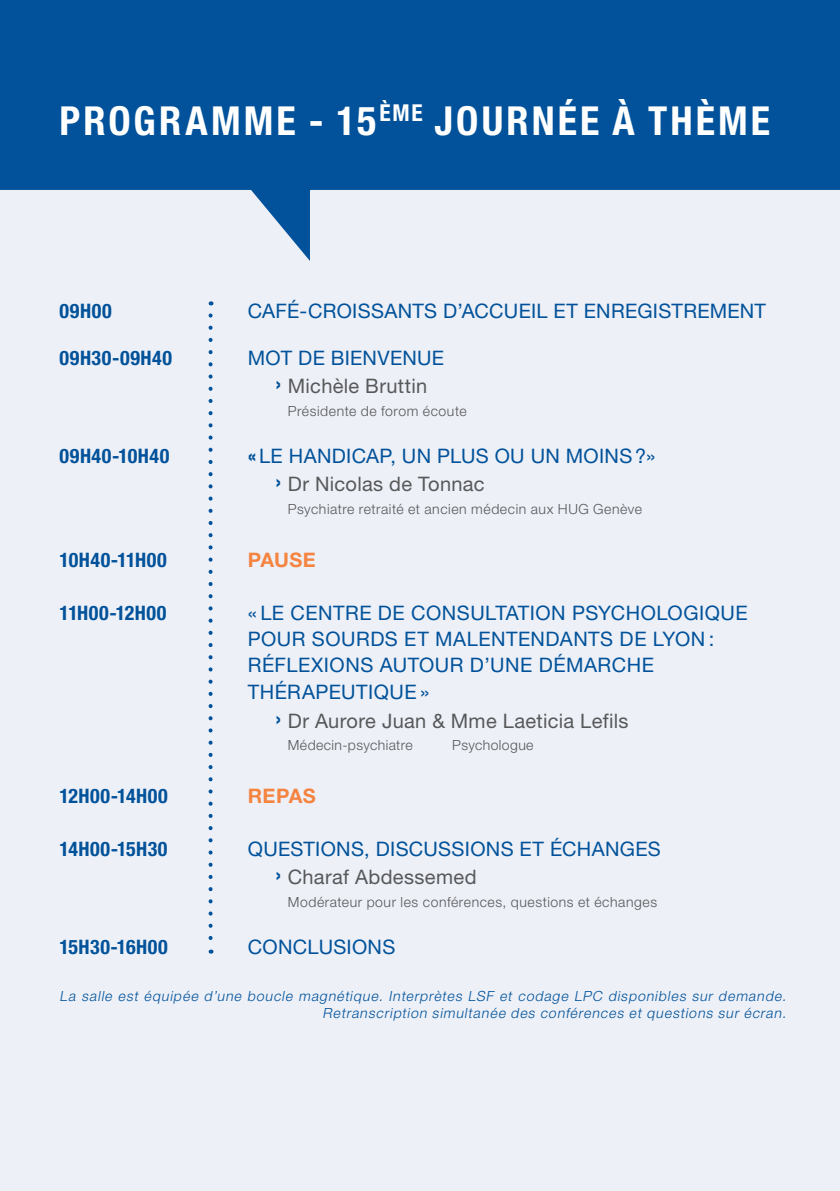
<style>
.page{position:relative;width:840px;height:1191px;background:#fff}
.page>*{position:absolute;margin:0;border:0;box-sizing:border-box;transform-origin:0 0}
.t1{font:700 condensed 40px "Helvetica Neue";letter-spacing:.075em;color:#fff}
.t2{font:20px/28.8px "Helvetica Neue";letter-spacing:.02em;color:#01529a}
.t3{font:700 condensed 20px "Helvetica Neue";letter-spacing:.025em;color:#01529a}
.t4{font:20px/28.8px "Helvetica Neue";letter-spacing:.015em;color:#57585a}
.t5{font:700 condensed 20px "Helvetica Neue";color:#01529a}
.t6{font:700 20px "Helvetica Neue";letter-spacing:.02em;color:#f58441}
.t7{font:300 14px "Helvetica Neue";letter-spacing:.04em;color:#57585a}
.t8{font:italic 300 14px/16.8px "Helvetica Neue";color:#01529a;text-align:right}
.s1{font-weight:700;font-size:22px}
.s2{color:#57585a}
.s3{font-weight:700;font-stretch:condensed}
.s4{color:#01529a}
.s5{font-weight:700;font-size:22px;color:#01529a}
.s6{font-weight:400;font-stretch:normal}
</style>
<div class="page">
<div style="left:0;top:0;width:839px;height:1191px;background:#edf0f7"></div>
<svg style="left:0;top:0;width:839px;height:261px;fill:#01529a"></svg>
<svg style="left:208px;top:315px;width:4px;height:638px"></svg>
<h1 class="t1" style="left:60px;top:96px;width:711px">PROGRAMME - 15<sup>ÈME</sup> JOURNÉE À THÈME</h1>
<p class="t3" style="left:60px;top:298px;width:53px">09H00</p>
<p class="t2" style="left:248px;top:296px;width:229px">CAFÉ-C ROI SSANTS D’ACC</p>
<p class="t2" style="left:503px;top:296px;width:25px">UEIL</p>
<p class="t2" style="left:553px;top:296px;width:159px">ET EN REGISTREMEN</p>
<p class="t2" style="left:754px;top:296px;width:13px">T</p>
<p class="t3" style="left:60px;top:345px;width:114px">09H30-09H40</p>
<p class="t2" style="left:276px;top:343px;width:167px;text-indent:-28px">MOT DE BIENVENUE <span class="s1">›</span> <span class="s2">MICHÈLE BRUTTIN</span></p>
<p class="t7" style="left:288px;top:402px;width:180px">Présidente de forom écoute</p>
<p class="t3" style="left:60px;top:443px;width:111px">09H40-10H40</p>
<p class="t2" style="left:248px;top:441px;width:70px"><span class="s3">«</span> LE HANDICAP</p>
<p class="t2" style="left:276px;top:441px;width:381px;text-indent:114px">, UN PLUS OU UN MOINS?» <span class="s1">›</span> <span class="s2">DR NICOLAS DE TONNAC</span></p>
<p class="t7" style="left:288px;top:500px;width:355px">Psychiatre retraité et ancien médecin aux HUG Genève</p>
<p class="t5" style="left:60px;top:547px;width:108px">10H40-11H00</p>
<p class="t6" style="left:248px;top:547px;width:70px">PAUSE</p>
<p class="t3" style="left:60px;top:600px;width:108px">11H00-12H00</p>
<p class="t2" style="left:248px;top:597px;width:57px">«LE CEN</p>
<p class="t2" style="left:248px;top:599px;width:499px;line-height:26.4px;text-indent:85px">TRE DE CONSULTATION PSYCHOLOGIQUE<br>POUR SOURDS ET MALEN</p>
<p class="t2" style="left:247px;top:625px;width:467px;line-height:26.4px;text-indent:340px">TS DE LYON :<br>RÉFLEXIONS AUTOUR D’UNE DÉMARCHE<br>THÉRAPE</p>
<p class="t2" style="left:505px;top:624px;width:27px">TENDAN</p>
<p class="t4" style="left:276px;top:677px;width:354px;text-indent:65px"><span class="s4">UTIQUE »<br></span><span class="s5">›</span> DR AURORE JUAN &amp; MME LAETICIA LEFILS</p>
<p class="t7" style="left:288px;top:736px;width:126px">Médecin-psychiatre</p>
<p class="t7" style="left:452px;top:736px;width:83px">Psychologue</p>
<p class="t3" style="left:60px;top:783px;width:110px">12H00-14H00</p>
<p class="t6" style="left:248px;top:783px;width:70px">REPAS</p>
<p class="t3" style="left:60px;top:836px;width:157px">14H00-15H30 <span class="s6">Q</span></p>
<p class="t2" style="left:276px;top:833px;width:386px;text-indent:-12px">UESTIONS, DISCUSSIONS ET ÉCHANGES <span class="s1">›</span> <span class="s2">CHARAF ABDESSEMED</span></p>
<p class="t7" style="left:288px;top:893px;width:370px">Modérateur pour les conférences, questions et échanges</p>
<p class="t3" style="left:60px;top:934px;width:110px">15H30-16H00</p>
<p class="t2" style="left:248px;top:931px;width:45px">CONCL</p>
<p class="t2" style="left:318px;top:931px;width:78px">USIONS</p>
<p class="t8" style="left:60px;top:987px;width:730px">La salle est équipée d’une boucle magnétique. Interprètes LSF et codage LPC disponibles sur demande.<br>Retranscription simultanée des conférences et questions sur écran.</p>
</div>
